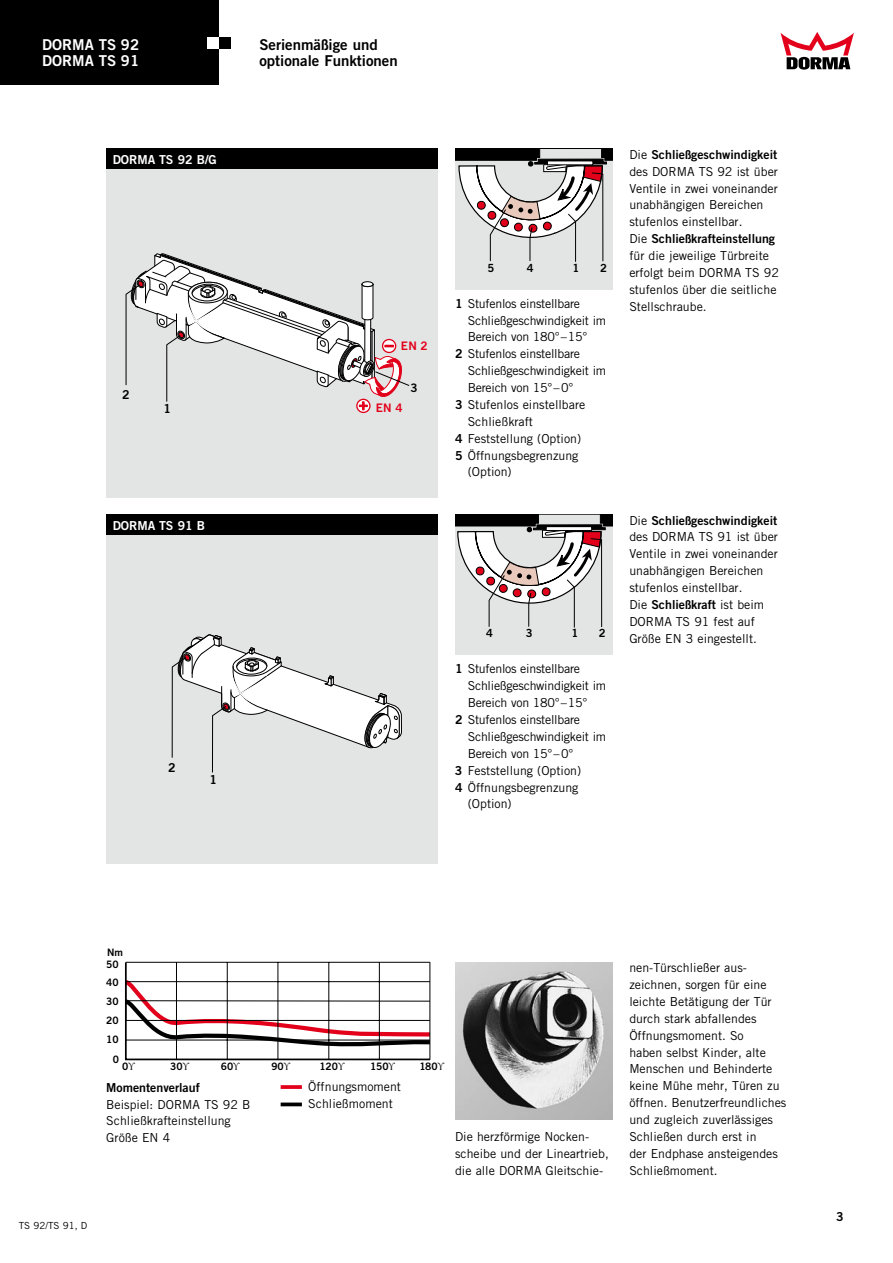
<style>
.page{position:relative;width:893px;height:1263px;background:#fff}
.page>*{position:absolute;margin:0;border:0;box-sizing:border-box;transform-origin:0 0}
.t1{font:15px/16.5px "Trade Gothic Bold Two";color:#000}
.t2{font:15px/16.5px "Trade Gothic Bold Two";color:#fff}
.t3{font:12.3px/16.8px "Trade Gothic";color:#000}
.t4{font:12.3px "Trade Gothic";letter-spacing:-.02em;color:#000}
.t5{font:12.3px "Trade Gothic Bold Two";color:#000}
.t6{font:12.3px "Trade Gothic Bold Two";color:#fff}
.t7{font:11.7px "Trade Gothic Bold Two";color:#e2001a}
.t8{font:11.7px "Trade Gothic Bold Two";color:#000}
.t9{font:11.25px "Trade Gothic Bold Two";color:#000}
.t10{font:10.2px/18.8px "Trade Gothic Bold Two";color:#000}
.t11{font:9.75px "Trade Gothic";color:#000}
.s1{font-family:"Trade Gothic Bold Two"}
.s2{font-family:"Trade Gothic"}
</style>
<div class="page">
<svg style="left:780px;top:32px;width:74px;height:38px"></svg>
<div style="left:106px;top:166px;width:332px;height:331px;background:#e3e4e4"></div>
<div style="left:356px;top:399px;width:15px;height:14px;border:1px solid #e2001a;border-radius:50%"></div>
<svg style="left:125px;top:253px;width:284px;height:157px"></svg>
<div style="left:455px;top:149px;width:157px;height:140px;background:#e3e4e4"></div>
<svg style="left:455px;top:149px;width:157px;height:113px"></svg>
<div style="left:455px;top:514px;width:157px;height:141px;background:#e3e4e4"></div>
<svg style="left:455px;top:514px;width:157px;height:114px"></svg>
<img style="left:455px;top:962px;width:157px;height:158px">
<div style="left:0;top:0;width:219px;height:85px;background:#000"></div>
<div style="left:219px;top:37px;width:12px;height:11px;background:#000"></div>
<div style="left:106px;top:149px;width:332px;height:20px;background:#000"></div>
<div style="left:106px;top:531px;width:332px;height:332px;background:#e3e4e4"></div>
<svg style="left:171px;top:634px;width:231px;height:139px"></svg>
<div style="left:106px;top:514px;width:332px;height:21px;background:#000"></div>
<svg style="left:281px;top:1085px;width:21px;height:4px"></svg>
<svg style="left:281px;top:1102px;width:21px;height:4px"></svg>
<div style="left:207px;top:37px;width:12px;height:11px;background:#fff"></div>
<svg style="left:125px;top:961px;width:306px;height:100px"></svg>
<p class="t2" style="left:42px;top:36px;width:99px">DORMA TS 92<br>DORMA TS 91</p>
<p class="t1" style="left:259px;top:36px;width:140px">Serienmäßige und optionale Funktionen</p>
<p class="t6" style="left:113px;top:152px;width:106px">DORMA TS 92 B/G</p>
<p class="t5" style="left:122px;top:387px;width:9px">2</p>
<p class="t5" style="left:164px;top:401px;width:9px">1</p>
<p class="t6" style="left:113px;top:518px;width:94px">DORMA TS 91 B</p>
<p class="t5" style="left:168px;top:760px;width:9px">2</p>
<p class="t5" style="left:209px;top:772px;width:9px">1</p>
<p class="t7" style="left:401px;top:339px;width:28px">EN 2</p>
<p class="t8" style="left:411px;top:381px;width:9px">3</p>
<p class="t7" style="left:376px;top:400px;width:28px">EN 4</p>
<p class="t9" style="left:487px;top:261px;width:8px">5</p>
<p class="t9" style="left:527px;top:261px;width:8px">4</p>
<p class="t9" style="left:573px;top:261px;width:8px">1</p>
<p class="t9" style="left:600px;top:261px;width:8px">2</p>
<p class="t4" style="left:455px;top:296px;width:127px"><span class="s1">1</span> Stufenlos einstellbare</p>
<p class="t4" style="left:468px;top:313px;width:140px">Schließgeschwindigkeit im</p>
<p class="t4" style="left:468px;top:330px;width:121px">Bereich von 180°–15°</p>
<p class="t4" style="left:455px;top:346px;width:127px"><span class="s1">2</span> Stufenlos einstellbare</p>
<p class="t4" style="left:468px;top:363px;width:140px">Schließgeschwindigkeit im</p>
<p class="t4" style="left:468px;top:380px;width:107px">Bereich von 15°–0°</p>
<p class="t3" style="left:455px;top:396px;width:132px"><span class="s1">3</span> Stufenlos einstellbare</p>
<p class="t3" style="left:468px;top:413px;width:67px">Schließkraft</p>
<p class="t3" style="left:455px;top:430px;width:128px"><span class="s1">4</span> Feststellung (Option)</p>
<p class="t3" style="left:455px;top:447px;width:125px"><span class="s1">5</span> Öffnungsbegrenzung</p>
<p class="t3" style="left:468px;top:463px;width:46px">(Option)</p>
<p class="t9" style="left:486px;top:626px;width:8px">4</p>
<p class="t9" style="left:526px;top:626px;width:8px">3</p>
<p class="t9" style="left:571px;top:626px;width:8px">1</p>
<p class="t9" style="left:599px;top:626px;width:8px">2</p>
<p class="t4" style="left:455px;top:662px;width:127px"><span class="s1">1</span> Stufenlos einstellbare</p>
<p class="t4" style="left:468px;top:678px;width:140px">Schließgeschwindigkeit im</p>
<p class="t4" style="left:468px;top:695px;width:121px">Bereich von 180°–15°</p>
<p class="t4" style="left:455px;top:712px;width:127px"><span class="s1">2</span> Stufenlos einstellbare</p>
<p class="t4" style="left:468px;top:729px;width:140px">Schließgeschwindigkeit im</p>
<p class="t4" style="left:468px;top:746px;width:107px">Bereich von 15°–0°</p>
<p class="t3" style="left:455px;top:762px;width:128px"><span class="s1">3</span> Feststellung (Option)</p>
<p class="t3" style="left:455px;top:779px;width:125px"><span class="s1">4</span> Öffnungsbegrenzung</p>
<p class="t3" style="left:468px;top:795px;width:46px">(Option)</p>
<p class="t5" style="left:629px;top:147px;width:149px"><span class="s2">Die</span> Schließgeschwindigkeit</p>
<p class="t3" style="left:629px;top:163px;width:150px">des DORMA TS 92 ist über<br>Ventile in zwei voneinander unabhängigen Bereichen stufenlos einstellbar.</p>
<p class="t5" style="left:629px;top:231px;width:147px"><span class="s2">Die</span> Schließkrafteinstellung</p>
<p class="t3" style="left:629px;top:247px;width:151px">für die jeweilige Türbreite erfolgt beim DORMA TS 92 stufenlos über die seitliche<br>Stellschraube.</p>
<p class="t5" style="left:629px;top:512px;width:149px"><span class="s2">Die</span> Schließgeschwindigkeit</p>
<p class="t3" style="left:629px;top:528px;width:150px">des DORMA TS 91 ist über<br>Ventile in zwei voneinander unabhängigen Bereichen stufenlos einstellbar.</p>
<p class="t5" style="left:629px;top:597px;width:136px"><span class="s2">Die</span> Schließkraft <span class="s2">ist beim</span></p>
<p class="t3" style="left:629px;top:613px;width:129px">DORMA TS 91 fest auf<br>Größe EN 3 eingestellt.</p>
<p class="t11" style="left:19px;top:1220px;width:70px">TS 92/TS 91, D</p>
<p class="t10" style="left:107px;top:942px;width:17px">Nm</p>
<p class="t10" style="left:106px;top:954px;width:14px">50<br>40</p>
<p class="t10" style="left:106px;top:992px;width:14px">30</p>
<p class="t10" style="left:106px;top:1011px;width:14px">20<br>10</p>
<p class="t10" style="left:113px;top:1049px;width:8px">0</p>
<p class="t10" style="left:122px;top:1057px;width:8px">0</p>
<p class="t10" style="left:170px;top:1057px;width:14px">30</p>
<p class="t10" style="left:221px;top:1057px;width:14px">60</p>
<p class="t10" style="left:271px;top:1057px;width:14px">90</p>
<p class="t10" style="left:320px;top:1057px;width:20px">120</p>
<p class="t10" style="left:370px;top:1057px;width:20px">150</p>
<p class="t10" style="left:419px;top:1057px;width:20px">180</p>
<p class="t5" style="left:106px;top:1080px;width:95px">Momentenverlauf</p>
<p class="t3" style="left:106px;top:1096px;width:146px">Beispiel: DORMA TS 92 B<br>Schließkrafteinstellung<br>Größe EN 4</p>
<p class="t3" style="left:308px;top:1078px;width:94px">Öffnungsmoment<br>Schließmoment</p>
<p class="t3" style="left:455px;top:1128px;width:155px">Die herzförmige Nocken&shy;scheibe und der Lineartrieb, die alle DORMA Gleitschie-</p>
<p class="t3" style="left:629px;top:959px;width:159px">nen-Türschließer aus&shy;zeichnen, sorgen für eine leichte Betätigung der Tür durch stark abfallendes<br>Öffnungsmoment. So<br>haben selbst Kinder, alte<br>Menschen und Behinderte keine Mühe mehr, Türen zu öffnen. Benutzerfreundliches und zugleich zuverlässiges<br>Schließen durch erst in<br>der Endphase ansteigendes<br>Schließmoment.</p>
<p class="t5" style="left:836px;top:1209px;width:9px">3</p>
</div>
